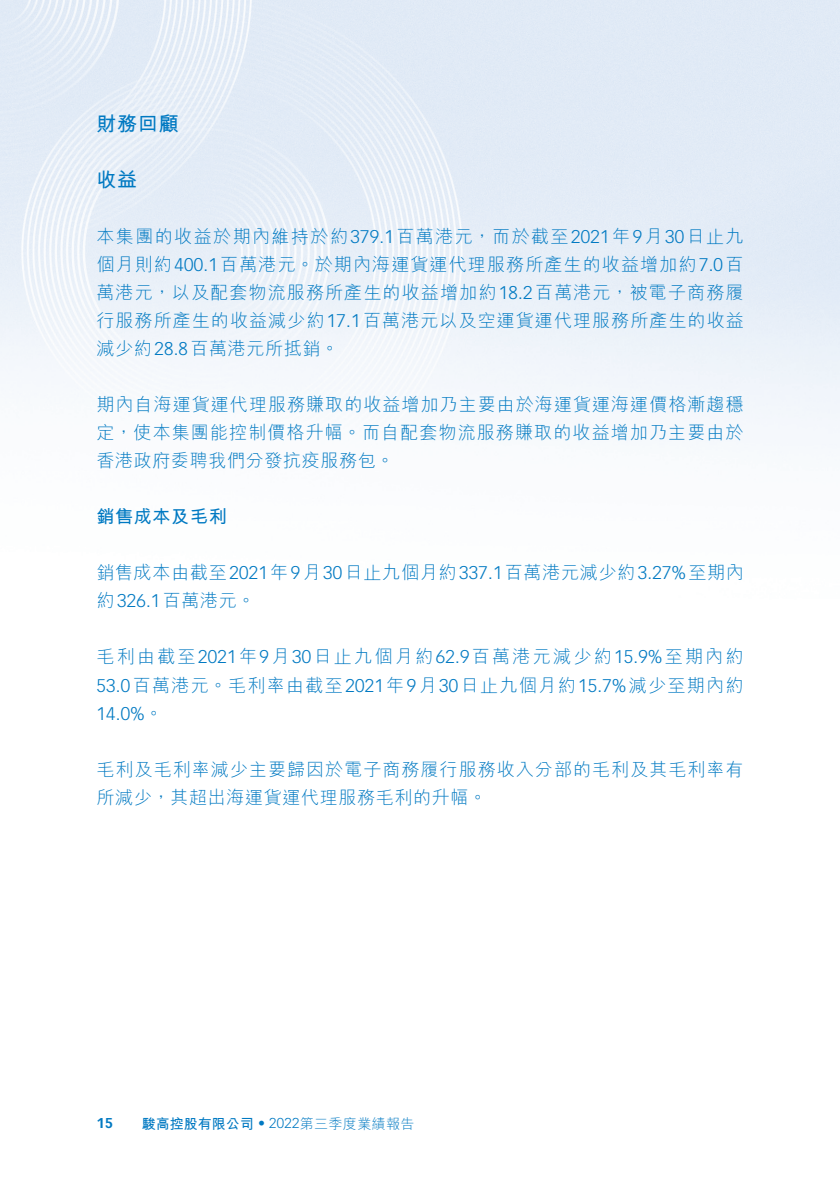
<style>
.page{position:relative;width:840px;height:1191px;background:#fff}
.page>*{position:absolute;margin:0;border:0;box-sizing:border-box;transform-origin:0 0}
._02_H2{font:700 20px "M Hei HK";letter-spacing:.04em;color:#0079c2}
._00_txt{font:300 18px/28px "M Hei HK";letter-spacing:.06em;color:#0079c2;text-align:justify}
._00_txt-2{font:300 18px/28px "M Hei HK";letter-spacing:.04em;color:#0079c2}
._03_H3{font:700 18px "M Hei HK";letter-spacing:.04em;color:#0079c2}
.t1{font:700 14px "M Hei HK";color:#0079c2}
.t2{font:700 14px "Vectora LT Std";color:#0079c2}
.s1{font-family:"Vectora LT Std"}
.s2{font-family:"Frutiger LT Std";font-weight:300}
.s3{font-family:"Vectora LT Std";font-weight:300}
.s4{font-weight:300}
</style>
<div class="page">
<img style="left:0;top:0;width:839px;height:446px">
<p class="_02_H2" style="left:96px;top:109px;width:84px">財務回顧</p>
<p class="_02_H2" style="left:96px;top:165px;width:42px">收益</p>
<p class="_00_txt" style="left:96px;top:222px;width:648px">本集團的收益於期內維持於約<span class="s1">379.1</span>百萬港元，而於截至<span class="s1">2021</span>年<span class="s1">9</span>月<span class="s1">30</span>日止九個月則約<span class="s1">400.1</span>百萬港元。於期內海運貨運代理服務所產生的收益增加約<span class="s1">7.0</span>百萬港元，以及配套物流服務所產生的收益增加約<span class="s1">18.2</span>百萬港元，被電子商務履行服務所產生的收益減少約<span class="s1">17.1</span>百萬港元以及空運貨運代理服務所產生的收益減少約<span class="s1">28.8</span>百萬港元所抵銷。</p>
<p class="_00_txt" style="left:96px;top:390px;width:648px">期內自海運貨運代理服務賺取的收益增加乃主要由於海運貨運海運價格漸趨穩定，使本集團能控制價格升幅。而自配套物流服務賺取的收益增加乃主要由於香港政府委聘我們分發抗疫服務包。</p>
<p class="_03_H3" style="left:96px;top:504px;width:132px">銷售成本及毛利</p>
<p class="_00_txt-2" style="left:96px;top:558px;width:648px">銷售成本由截至<span class="s1">2021</span>年<span class="s1">9</span>月<span class="s1">30</span>日止九個月約<span class="s1">337.1</span>百萬港元減少約<span class="s1">3.27%</span>至期內約<span class="s1">326.1</span>百萬港元。</p>
<p class="_00_txt" style="left:96px;top:642px;width:648px">毛利由截至<span class="s1">2021</span>年<span class="s1">9</span>月<span class="s1">30</span>日止九個月約<span class="s1">62.9</span>百萬港元減少約<span class="s1">15.9%</span>至期內約<span class="s1">53.0</span>百萬港元。毛利率由截至<span class="s1">2021</span>年<span class="s1">9</span>月<span class="s1">30</span>日止九個月約<span class="s1">15.7%</span>減少至期內約<span class="s1">14.0%</span>。</p>
<p class="_00_txt" style="left:96px;top:754px;width:648px">毛利及毛利率減少主要歸因於電子商務履行服務收入分部的毛利及其毛利率有所減少，其超出海運貨運代理服務毛利的升幅。</p>
<p class="t2" style="left:96px;top:1114px;width:18px">15</p>
<p class="t1" style="left:142px;top:1113px;width:274px">駿高控股有限公司 <span class="s2">•</span> <span class="s3">2022</span><span class="s4">第三季度業績報告</span></p>
</div>
